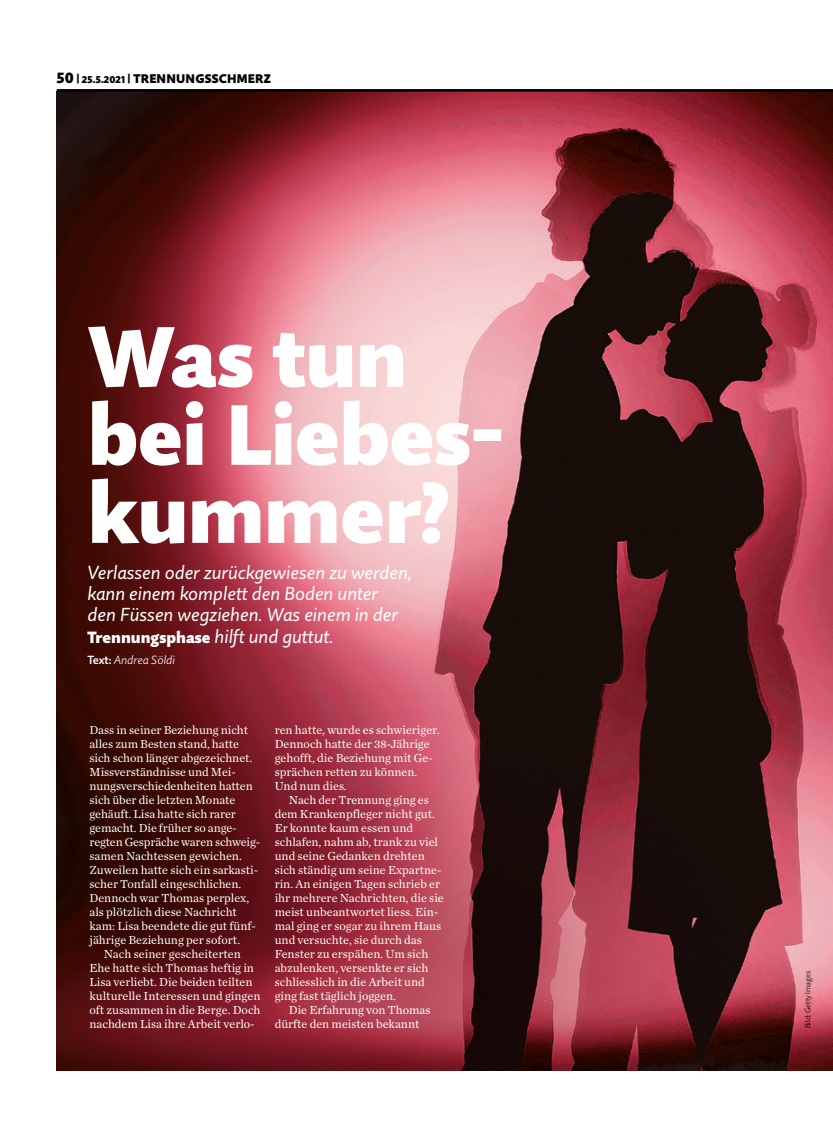
<style>
.page{position:relative;width:833px;height:1134px;background:#fff}
.page>*{position:absolute;margin:0;border:0;box-sizing:border-box;transform-origin:0 0}
._161_TI_40_QS_x04{font:900 85.12px/78px "Quire Sans Pro";letter-spacing:-.01em;color:#fff}
._171_UT_13_QS_x06{font:italic 18.75px/21.2px "Quire Sans Pro";color:#fff}
._300_Rubrik_Ausgabe{font:900 12.5px "Quire Sans Pro";letter-spacing:.015em;color:#000}
._211_LT_Einzug_CT_x0{font:12.25px/14px "Chronicle Text G1";color:#fff}
._210_LT_Initial_CT_x{font:12.25px/14px "Chronicle Text G1";letter-spacing:-.005em;color:#fff}
._171_UT_13_QS_x06-2{font:italic 300 11.75px "Quire Sans Pro";color:#fff}
._300_Rubrik_Ausgabe-2{font:900 10px "Quire Sans Pro";letter-spacing:.015em;color:#000}
._320_Byline_QS_x12{font:300 7.75px "Quire Sans Pro";color:#000}
.s1{font-size:15px}
.s2{font-size:10.75px}
.s3{font-weight:900;font-style:normal;font-size:16.25px}
.s4{font-weight:600;font-style:normal}
.s5{font-size:11.75px}
</style>
<div class="page">
<img style="left:57px;top:92px;width:776px;height:978px">
<hr style="left:57px;top:89px;width:776px;height:3px;background:#000">
<p class="_300_Rubrik_Ausgabe-2" style="left:57px;top:73px;width:75px"><span class="s1">50</span> <span class="s2">|</span> 25.5.2021 <span class="s2">|</span></p>
<p class="_300_Rubrik_Ausgabe" style="left:134px;top:71px;width:139px">TRENNUNGSSCHMERZ</p>
<p class="_161_TI_40_QS_x04" style="left:88px;top:316px;width:418px">Was tun bei Liebes&shy;kummer?</p>
<p class="_171_UT_13_QS_x06" style="left:88px;top:561px;width:326px">Verlassen oder zurückgewiesen zu werden, kann einem komplett den Boden unter<br>den Füssen wegziehen. Was einem in der <span class="s3">Trennungsphase</span> hilft und guttut.</p>
<p class="_171_UT_13_QS_x06-2" style="left:88px;top:652px;width:89px"><span class="s4">Text:</span> Andrea Söldi</p>
<p class="_210_LT_Initial_CT_x" style="left:89px;top:722px;width:171px">Dass in seiner Beziehung nicht alles zum Besten stand, hatte sich schon länger abgezeichnet.<br>Missverständnisse und Mei&shy;nungsverschiedenheiten hatten sich über die letzten Monate gehäuft. Lisa hatte sich rarer gemacht. Die früher so ange&shy;regten Gespräche waren schweig&shy;samen Nachtessen gewichen.<br>Zuweilen hatte sich ein sarkasti&shy;scher Tonfall eingeschlichen.<br>Dennoch war Thomas perplex, als plötzlich diese Nachricht kam: Lisa beendete die gut fünf&shy;jährige Beziehung per sofort.</p>
<p class="_211_LT_Einzug_CT_x0" style="left:89px;top:946px;width:172px;text-indent:14px">Nach seiner gescheiterten<br>Ehe hatte sich Thomas heftig in<br>Lisa verliebt. Die beiden teilten kulturelle Interessen und gingen oft zusammen in die Berge. Doch nachdem Lisa ihre Arbeit verlo-</p>
<p class="_211_LT_Einzug_CT_x0" style="left:275px;top:722px;width:166px">ren hatte, wurde es schwieriger.<br>Dennoch hatte der <span class="s5">38</span>-Jährige gehofft, die Beziehung mit Ge&shy;sprächen retten zu können.<br>Und nun dies.</p>
<p class="_211_LT_Einzug_CT_x0" style="left:275px;top:792px;width:171px;text-indent:14px">Nach der Trennung ging es dem Krankenpfleger nicht gut.<br>Er konnte kaum essen und schlafen, nahm ab, trank zu viel und seine Gedanken drehten sich ständig um seine Expartne&shy;rin. An einigen Tagen schrieb er ihr mehrere Nachrichten, die sie meist unbeantwortet liess. Ein&shy;mal ging er sogar zu ihrem Haus und versuchte, sie durch das<br>Fenster zu erspähen. Um sich abzulenken, versenkte er sich schliesslich in die Arbeit und ging fast täglich joggen.</p>
<p class="_211_LT_Einzug_CT_x0" style="left:275px;top:1002px;width:157px;text-indent:14px">Die Erfahrung von Thomas dürfte den meisten bekannt</p>
<p class="_320_Byline_QS_x12" style="left:803px;top:1028px;width:59px;rotate:-90deg">Bild: Getty Images</p>
</div>
